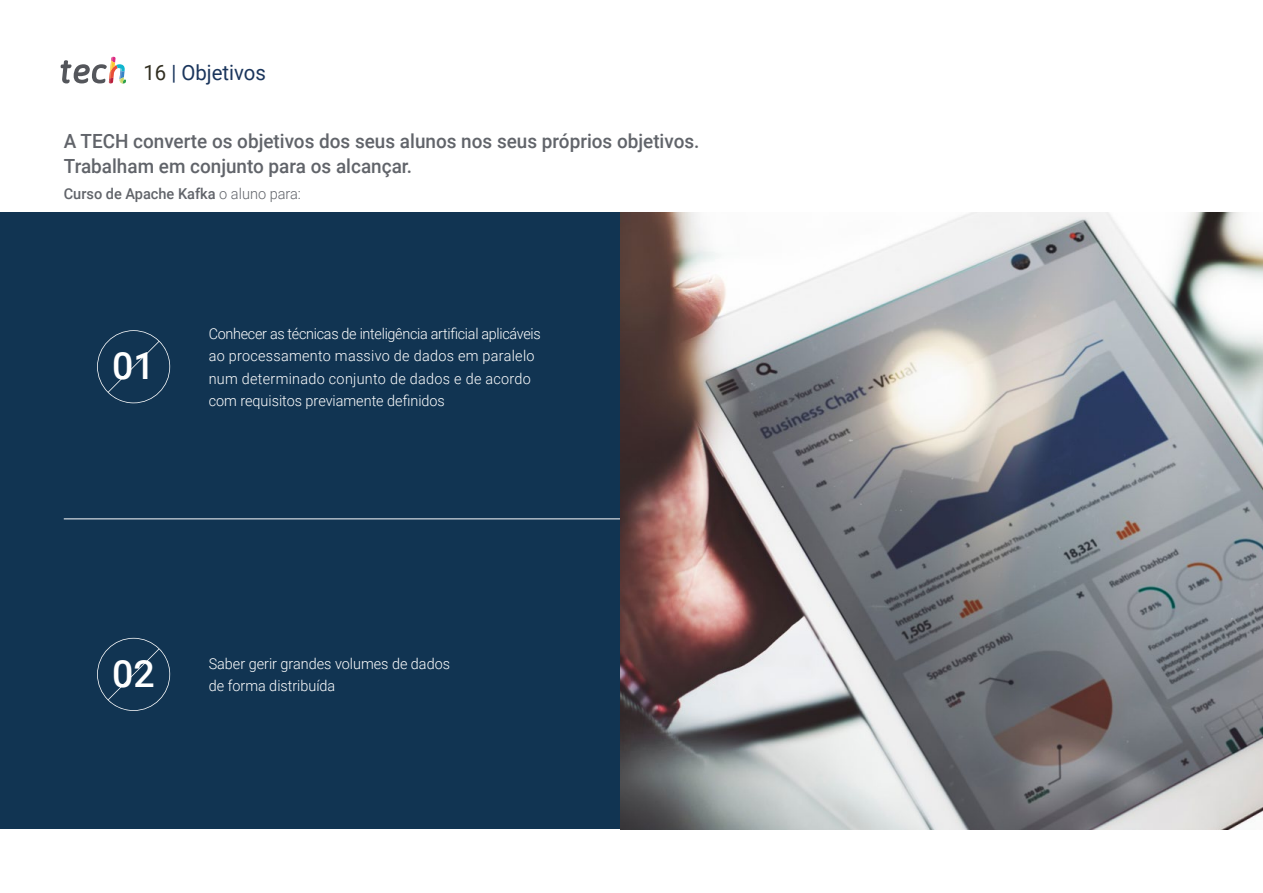
<style>
.page{position:relative;width:1263px;height:893px;background:#fff}
.page>*{position:absolute;margin:0;border:0;box-sizing:border-box;transform-origin:0 0}
.t1{font:500 37.5px "Roboto";color:#fff}
.t2{font:21px "Roboto";color:#1a355c}
.t3{font:500 19.5px/25.5px "Roboto";color:#61646a}
.t4{font:300 15px/22.5px "Roboto";color:#fff;scale:.96 1}
.t5{font:500 15px "Roboto";color:#61646a}
.s1{color:#312e20}
.s2{font-weight:300}
</style>
<div class="page">
<div style="left:0;top:213px;width:621px;height:616px;background:#113452"></div>
<svg style="left:61px;top:57px;width:65px;height:27px"></svg>
<hr style="left:64px;top:519px;width:1199px;height:1px;background:#fff">
<svg style="left:97px;top:330px;width:73px;height:73px"></svg>
<svg style="left:97px;top:638px;width:73px;height:73px"></svg>
<img style="left:621px;top:213px;width:642px;height:616px">
<h2 class="t2" style="left:144px;top:57px;width:124px"><span class="s1">16</span> | Objetivos</h2>
<h3 class="t3" style="left:64px;top:127px;width:637px">A TECH converte os objetivos dos seus alunos nos seus próprios objetivos.<br>Trabalham em conjunto para os alcançar.</h3>
<p class="t5" style="left:64px;top:184px;width:239px">Curso de Apache Kafka <span class="s2">o aluno para:</span></p>
<h1 class="t1" style="left:112px;top:340px;width:44px">01</h1>
<p class="t4" style="left:209px;top:321px;width:347px">Conhecer as técnicas de inteligência artificial aplicáveis ao processamento massivo de dados em paralelo num determinado conjunto de dados e de acordo com requisitos previamente definidos</p>
<h1 class="t1" style="left:112px;top:647px;width:44px">02</h1>
<p class="t4" style="left:209px;top:652px;width:253px">Saber gerir grandes volumes de dados de forma distribuída</p>
</div>
